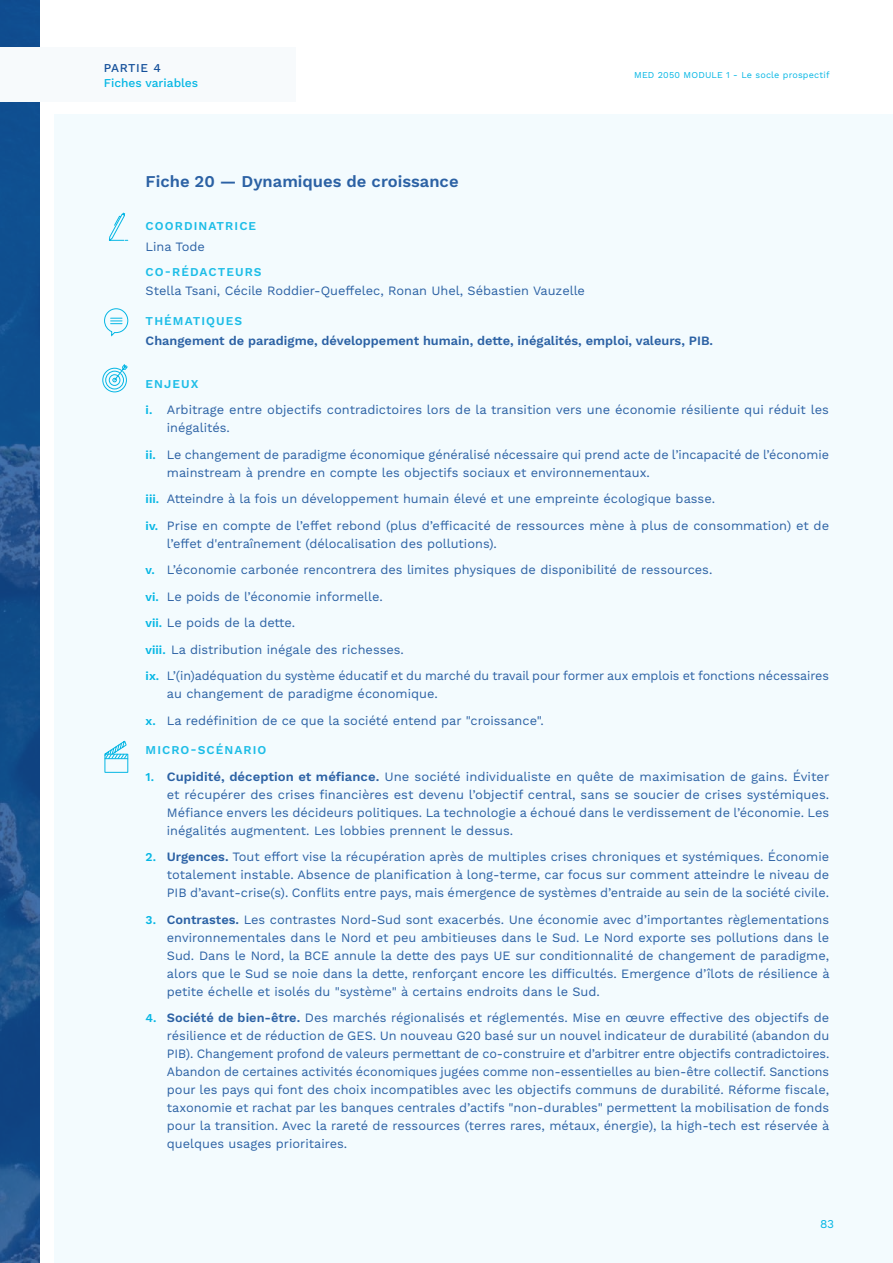
<style>
.page{position:relative;width:893px;height:1263px;background:#fff}
.page>*{position:absolute;margin:0;border:0;box-sizing:border-box;transform-origin:0 0}
.t1{font:600 16.5px "Work Sans";color:#2b61a4}
.t2{font:12.75px/18px "Work Sans";color:#2b61a4}
.t3{font:600 12.75px "Work Sans";color:#2b61a4}
.t4{font:600 12px "Work Sans";letter-spacing:.09em;color:#1dbde7}
.t5{font:500 12px "Work Sans";color:#04b6e4}
.t6{font:500 12px "Work Sans";letter-spacing:.05em;color:#134f9a}
.t7{font:12px "Work Sans";color:#04b6e4}
.t8{font:9px "Work Sans";letter-spacing:.02em;color:#04b6e4}
.s1{font-weight:600;font-size:12px;color:#04b6e4}
.s2{font-weight:600}
</style>
<div class="page">
<div style="left:54px;top:115px;width:839px;height:1148px;background:#f3fbfe"></div>
<svg style="left:0;top:0;width:39px;height:1263px;background:#18508d"></svg>
<div style="left:0;top:48px;width:296px;height:54px;background:#f7fafc"></div>
<svg style="left:109px;top:212px;width:20px;height:29px"></svg>
<svg style="left:104px;top:308px;width:25px;height:29px"></svg>
<svg style="left:102px;top:364px;width:26px;height:29px"></svg>
<div style="left:104px;top:754px;width:24px;height:19px;border:1px solid #04b6e4"></div>
<svg style="left:104px;top:740px;width:24px;height:20px"></svg>
<p class="t6" style="left:104px;top:61px;width:59px">PARTIE 4</p>
<p class="t5" style="left:104px;top:76px;width:96px">Fiches variables</p>
<p class="t8" style="left:634px;top:70px;width:197px">MED 2050 MODULE 1 - Le socle prospectif</p>
<p class="t1" style="left:146px;top:172px;width:314px">Fiche 20 — Dynamiques de croissance</p>
<p class="t4" style="left:146px;top:219px;width:112px">COORDINATRICE</p>
<p class="t2" style="left:146px;top:238px;width:61px">Lina Tode</p>
<p class="t4" style="left:146px;top:265px;width:118px">CO-RÉDACTEURS</p>
<p class="t2" style="left:146px;top:283px;width:441px">Stella Tsani, Cécile Roddier-Queffelec, Ronan Uhel, Sébastien Vauzelle</p>
<p class="t4" style="left:146px;top:314px;width:98px">THÉMATIQUES</p>
<p class="t3" style="left:146px;top:334px;width:569px">Changement de paradigme, développement humain, dette, inégalités, emploi, valeurs, PIB.</p>
<p class="t4" style="left:146px;top:377px;width:54px">ENJEUX</p>
<p class="t2" style="left:167px;top:401px;width:664px;text-indent:-21px"><span class="s1">i.</span> Arbitrage entre objectifs contradictoires lors de la transition vers une économie résiliente qui réduit les inégalités.</p>
<p class="t2" style="left:167px;top:446px;width:664px;text-indent:-21px"><span class="s1">ii.</span> Le changement de paradigme économique généralisé nécessaire qui prend acte de l’incapacité de l’économie mainstream à prendre en compte les objectifs sociaux et environnementaux.</p>
<p class="t2" style="left:146px;top:486px;width:685px;line-height:26.5px"><span class="s1">iii.</span> Atteindre à la fois un développement humain élevé et une empreinte écologique basse.<br><span class="s1">iv.</span> Prise en compte de l’effet rebond (plus d’efficacité de ressources mène à plus de consommation) et de</p>
<p class="t2" style="left:146px;top:531px;width:685px;line-height:26.5px;text-indent:21px">l’effet d'entraînement (délocalisation des pollutions).<br><span class="s1">v.</span> L’économie carbonée rencontrera des limites physiques de disponibilité de ressources.<br><span class="s1">vi.</span> Le poids de l’économie informelle.<br><span class="s1">vii.</span> Le poids de la dette.<br><span class="s1">viii.</span> La distribution inégale des richesses.<br><span class="s1">ix.</span> L’(in)adéquation du système éducatif et du marché du travail pour former aux emplois et fonctions nécessaires</p>
<p class="t2" style="left:146px;top:681px;width:400px;line-height:26.5px;text-indent:21px">au changement de paradigme économique.<br><span class="s1">x.</span> La redéfinition de ce que la société entend par "croissance".</p>
<p class="t4" style="left:146px;top:743px;width:122px">MICRO-SCÉNARIO</p>
<p class="t2" style="left:167px;top:768px;width:664px;text-align:justify;text-indent:-21px"><span class="s1">1.</span> <span class="s2">Cupidité, déception et méfiance.</span> Une société individualiste en quête de maximisation de gains. Éviter et récupérer des crises financières est devenu l’objectif central, sans se soucier de crises systémiques.<br>Méfiance envers les décideurs politiques. La technologie a échoué dans le verdissement de l’économie. Les inégalités augmentent. Les lobbies prennent le dessus.</p>
<p class="t2" style="left:167px;top:848px;width:664px;text-align:justify;text-indent:-21px"><span class="s1">2.</span> <span class="s2">Urgences.</span> Tout effort vise la récupération après de multiples crises chroniques et systémiques. Économie totalement instable. Absence de planification à long-terme, car focus sur comment atteindre le niveau de PIB d’avant-crise(s). Conflits entre pays, mais émergence de systèmes d’entraide au sein de la société civile.</p>
<p class="t2" style="left:167px;top:911px;width:664px;text-align:justify;text-indent:-21px"><span class="s1">3.</span> <span class="s2">Contrastes.</span> Les contrastes Nord-Sud sont exacerbés. Une économie avec d’importantes règlementations environnementales dans le Nord et peu ambitieuses dans le Sud. Le Nord exporte ses pollutions dans le Sud. Dans le Nord, la BCE annule la dette des pays UE sur conditionnalité de changement de paradigme, alors que le Sud se noie dans la dette, renforçant encore les difficultés. Emergence d’îlots de résilience à petite échelle et isolés du "système" à certains endroits dans le Sud.</p>
<p class="t2" style="left:167px;top:1009px;width:664px;text-align:justify;text-indent:-21px"><span class="s1">4.</span> <span class="s2">Société de bien-être.</span> Des marchés régionalisés et réglementés. Mise en œuvre effective des objectifs de résilience et de réduction de GES. Un nouveau G20 basé sur un nouvel indicateur de durabilité (abandon du PIB). Changement profond de valeurs permettant de co-construire et d’arbitrer entre objectifs contradictoires.<br>Abandon de certaines activités économiques jugées comme non-essentielles au bien-être collectif. Sanctions pour les pays qui font des choix incompatibles avec les objectifs communs de durabilité. Réforme fiscale, taxonomie et rachat par les banques centrales d’actifs "non-durables" permettent la mobilisation de fonds pour la transition. Avec la rareté de ressources (terres rares, métaux, énergie), la high-tech est réservée à quelques usages prioritaires.</p>
<p class="t7" style="left:820px;top:1217px;width:16px">83</p>
</div>
